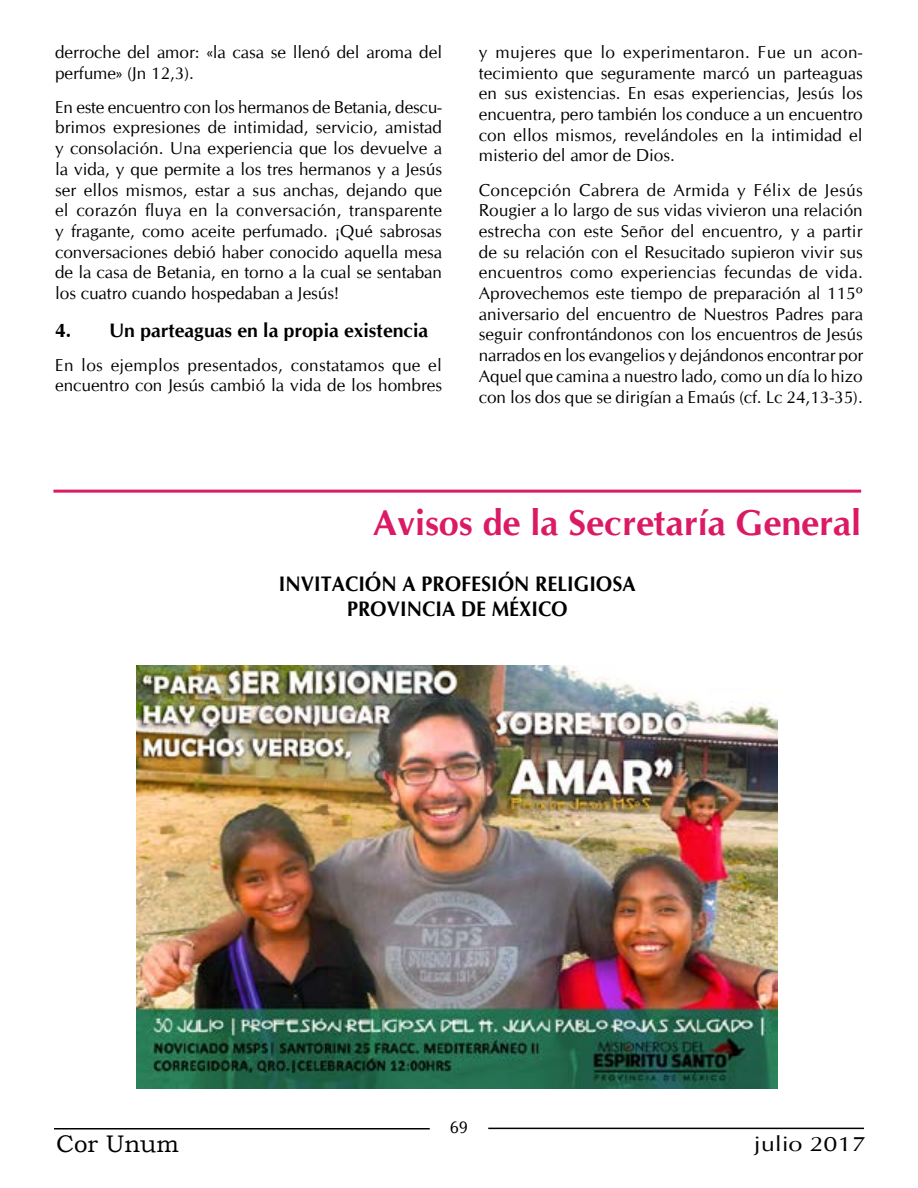
<style>
.page{position:relative;width:918px;height:1188px;background:#fff}
.page>*{position:absolute;margin:0;border:0;box-sizing:border-box;transform-origin:0 0}
.t1{font:700 36px "CG Omega";color:#db1a66}
.t2{font:24px "Bookman Old Style";color:#000}
.t3{font:700 21px/25.2px "CG Omega";color:#000;text-align:center;scale:.95 1}
.t4{font:21px "CG Omega";color:#000;scale:1.2 1}
.t5{font:700 19.5px "CG Omega";color:#000}
.t6{font:17.25px/20.7px "CG Omega";color:#000;text-align:justify}
.t7{font:17.25px/20.7px "CG Omega";letter-spacing:.02em;color:#000}
.t8{font:17.25px "CG Omega";color:#000;scale:.95 1}
</style>
<div class="page">
<hr style="left:488px;top:1128px;width:376px;height:1px;background:#000">
<hr style="left:54px;top:1128px;width:376px;height:2px;background:#000">
<hr style="left:53px;top:490px;width:808px;height:3px;background:#db1a66">
<img style="left:137px;top:665px;width:641px;height:424px">
<p class="t6" style="left:55px;top:42px;width:388px">derroche del amor: «la casa se llenó del aroma del perfume» (Jn 12,3).</p>
<p class="t6" style="left:55px;top:97px;width:389px">En este encuentro con los hermanos de Betania, descu&shy;brimos expresiones de intimidad, servicio, amistad y consolación. Una experiencia que los devuelve a la vida, y que permite a los tres hermanos y a Jesús ser ellos mismos, estar a sus anchas, dejando que el corazón fluya en la conversación, transparente y fragante, como aceite perfumado. ¡Qué sabrosas conversaciones debió haber conocido aquella mesa de la casa de Betania, en torno a la cual se sentaban los cuatro cuando hospedaban a Jesús!</p>
<p class="t5" style="left:55px;top:318px;width:43px">4. U</p>
<p class="t5" style="left:124px;top:318px;width:306px">n parteaguas en la propia existencia</p>
<p class="t7" style="left:55px;top:355px;width:388px">En los ejemplos presentados, constatamos que el encuentro con Jesús cambió la vida de los hombres</p>
<p class="t6" style="left:479px;top:42px;width:386px">y mujeres que lo experimentaron. Fue un acon&shy;tecimiento que seguramente marcó un parteaguas en sus existencias. En esas experiencias, Jesús los encuentra, pero también los conduce a un encuentro con ellos mismos, revelándoles en la intimidad el misterio del amor de Dios.</p>
<p class="t6" style="left:479px;top:179px;width:386px">Concepción Cabrera de Armida y Félix de Jesús Rougier a lo largo de sus vidas vivieron una relación estrecha con este Señor del encuentro, y a partir de su relación con el Resucitado supieron vivir sus encuentros como experiencias fecundas de vida.<br>Aprovechemos este tiempo de preparación al 115º aniversario del encuentro de Nuestros Padres para seguir confrontándonos con los encuentros de Jesús narrados en los evangelios y dejándonos encontrar por Aquel que camina a nuestro lado, como un día lo hizo con los dos que se dirigían a Emaús (cf. Lc 24,13-35).</p>
<h1 class="t1" style="left:373px;top:500px;width:489px">Avisos de la Secretaría General</h1>
<p class="t3" style="left:279px;top:571px;width:374px">I nvitación a profesión religiosa<br>Provincia de México</p>
<p class="t8" style="left:450px;top:1117px;width:21px">69</p>
<h2 class="t2" style="left:56px;top:1129px;width:124px">Cor Unum</h2>
<p class="t4" style="left:754px;top:1131px;width:94px">julio 2017</p>
</div>
